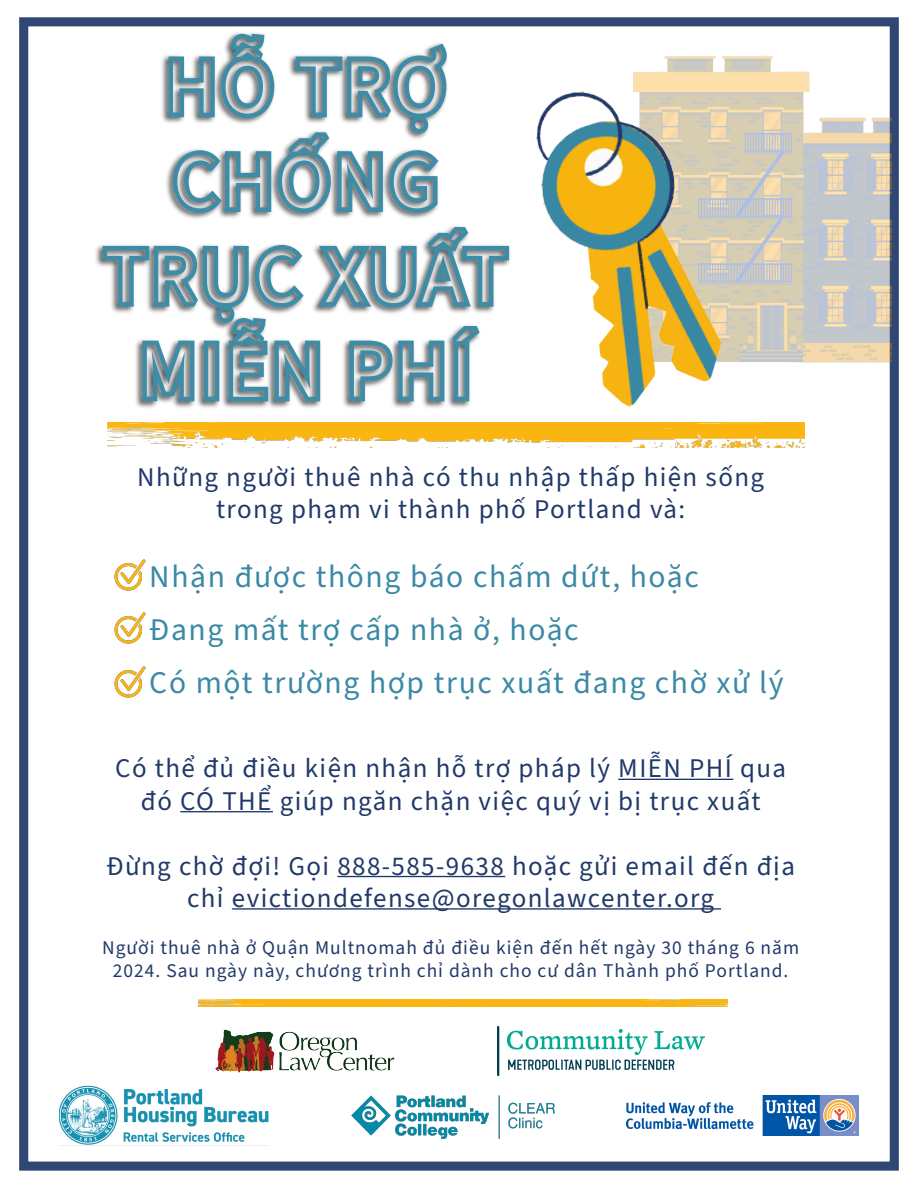
<style>
.page{position:relative;width:918px;height:1188px;background:#fff}
.page>*{position:absolute;margin:0;border:0;box-sizing:border-box;transform-origin:0 0}
.t1{font:31.65px/52.8px "Source Sans 3";letter-spacing:.05em;color:#3a89a5}
.t2{font:27px/32.4px "Source Sans 3";letter-spacing:.05em;color:#213969;text-align:center}
.t3{font:19.5px/23.4px "Source Sans 3";letter-spacing:.05em;color:#213969;text-align:center}
</style>
<div class="page">
<div style="left:19px;top:17px;width:880px;height:1154px;border:9px solid #304673"></div>
<img style="left:351px;top:1095px;width:204px;height:44px">
<img style="left:497px;top:1026px;width:207px;height:49px">
<img style="left:627px;top:1096px;width:232px;height:40px">
<img style="left:215px;top:1029px;width:180px;height:44px">
<img style="left:59px;top:1085px;width:209px;height:61px">
<img style="left:197px;top:999px;width:530px;height:8px">
<img style="left:19px;top:17px;width:699px;height:427px">
<svg style="left:103px;top:34px;width:406px;height:367px"></svg>
<hr style="left:618px;top:779px;width:115px;height:1px;background:#213969">
<hr style="left:180px;top:811px;width:93px;height:1px;background:#213969">
<hr style="left:337px;top:876px;width:168px;height:1px;background:#213969">
<hr style="left:232px;top:908px;width:489px;height:2px;background:#213969">
<img style="left:114px;top:666px;width:32px;height:32px">
<img style="left:114px;top:612px;width:32px;height:32px">
<img style="left:114px;top:559px;width:32px;height:32px">
<img style="left:107px;top:423px;width:698px;height:25px">
<img style="left:589px;top:17px;width:302px;height:359px">
<img style="left:532px;top:80px;width:195px;height:334px">
<p class="t2" style="left:137px;top:461px;width:628px">Những người thuê nhà có thu nhập thấp hiện sống trong phạm vi thành phố Portland và:</p>
<p class="t1" style="left:149px;top:550px;width:636px">Nhận được thông báo chấm dứt, hoặc<br>Đang mất trợ cấp nhà ở, hoặc<br>Có một trường hợp trục xuất đang chờ xử lý</p>
<p class="t2" style="left:115px;top:752px;width:673px">Có thể đủ điều kiện nhận hỗ trợ pháp lý MIỄN PHÍ qua đó CÓ THỂ giúp ngăn chặn việc quý vị bị trục xuất</p>
<p class="t2" style="left:106px;top:849px;width:690px">Đừng chờ đợi! Gọi 888-585-9638 hoặc gửi email đến địa chỉ evictiondefense@oregonlawcenter.org</p>
<p class="t3" style="left:102px;top:935px;width:698px">Người thuê nhà ở Quận Multnomah đủ điều kiện đến hết ngày 30 tháng 6 năm<br>2024. Sau ngày này, chương trình chỉ dành cho cư dân Thành phố Portland.</p>
</div>
